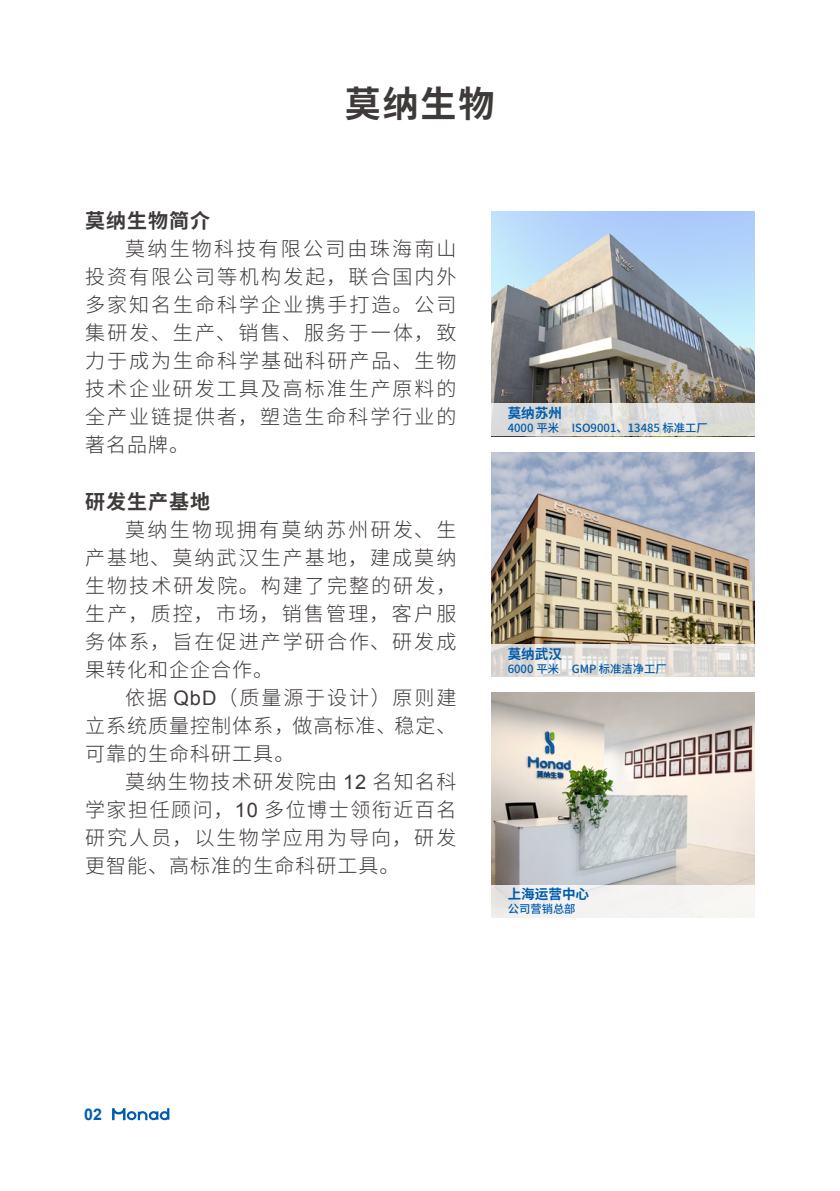
<style>
.page{position:relative;width:840px;height:1191px;background:#fff}
.page>*{position:absolute;margin:0;border:0;box-sizing:border-box;transform-origin:0 0}
.t1{font:700 36px "Noto Sans Hans";color:#3e3a39}
.t2{font:300 20px/28px "Noto Sans Hans";letter-spacing:.095em;color:#3e3a39;text-align:justify}
.t3{font:700 20px "Noto Sans Hans";letter-spacing:.05em;color:#3e3a39}
.t4{font:700 16px "Arial";color:#005bac}
.t5{font:700 13.6px "Noto Sans Hans";color:#005bac}
.t6{font:500 11.4px "Noto Sans Hans";color:#005bac}
.s1{font-family:"Arial";font-weight:400}
</style>
<div class="page">
<svg style="left:112px;top:1108px;width:57px;height:12px"></svg>
<img style="left:491px;top:692px;width:263px;height:193px">
<img style="left:491px;top:452px;width:263px;height:192px">
<img style="left:491px;top:211px;width:263px;height:193px">
<svg style="left:491px;top:404px;width:263px;height:32px;background:#dededb"></svg>
<svg style="left:491px;top:644px;width:263px;height:32px;background:#e0ddd8"></svg>
<div style="left:491px;top:885px;width:263px;height:32px;background:linear-gradient(to right,#ececec,#faf8f5)"></div>
<h1 class="t1" style="left:344px;top:83px;width:151px">莫纳生物</h1>
<p class="t3" style="left:85px;top:210px;width:126px">莫纳生物简介</p>
<p class="t2" style="left:85px;top:235px;width:373px;text-indent:40px">莫纳生物科技有限公司由珠海南山投资有限公司等机构发起，联合国内外多家知名生命科学企业携手打造。公司集研发、生产、销售、服务于一体，致力于成为生命科学基础科研产品、生物技术企业研发工具及高标准生产原料的全产业链提供者，塑造生命科学行业的著名品牌。</p>
<p class="t3" style="left:85px;top:490px;width:126px">研发生产基地</p>
<p class="t2" style="left:85px;top:515px;width:372px;text-indent:40px">莫纳生物现拥有莫纳苏州研发、生产基地、莫纳武汉生产基地，建成莫纳生物技术研发院。构建了完整的研发，生产，质控，市场，销售管理，客户服务体系，旨在促进产学研合作、研发成果转化和企企合作。</p>
<p class="t2" style="left:85px;top:683px;width:372px;text-indent:40px">依据 <span class="s1">QbD</span>（质量源于设计）原则建立系统质量控制体系，做高标准、稳定、可靠的生命科研工具。</p>
<p class="t2" style="left:85px;top:767px;width:372px;text-indent:40px">莫纳生物技术研发院由 <span class="s1">12</span> 名知名科学家担任顾问，<span class="s1">10</span> 多位博士领衔近百名研究人员，以生物学应用为导向，研发更智能、高标准的生命科研工具。</p>
<p class="t5" style="left:507px;top:405px;width:56px">莫纳苏州</p>
<p class="t6" style="left:507px;top:422px;width:201px">4000 平米 ISO9001、13485 标准工厂</p>
<p class="t5" style="left:507px;top:646px;width:56px">莫纳武汉</p>
<p class="t6" style="left:507px;top:662px;width:160px">6000 平米 GMP 标准洁净工厂</p>
<p class="t5" style="left:507px;top:886px;width:83px">上海运营中心</p>
<p class="t6" style="left:507px;top:902px;width:69px">公司营销总部</p>
<p class="t4" style="left:84px;top:1103px;width:19px">02</p>
</div>
